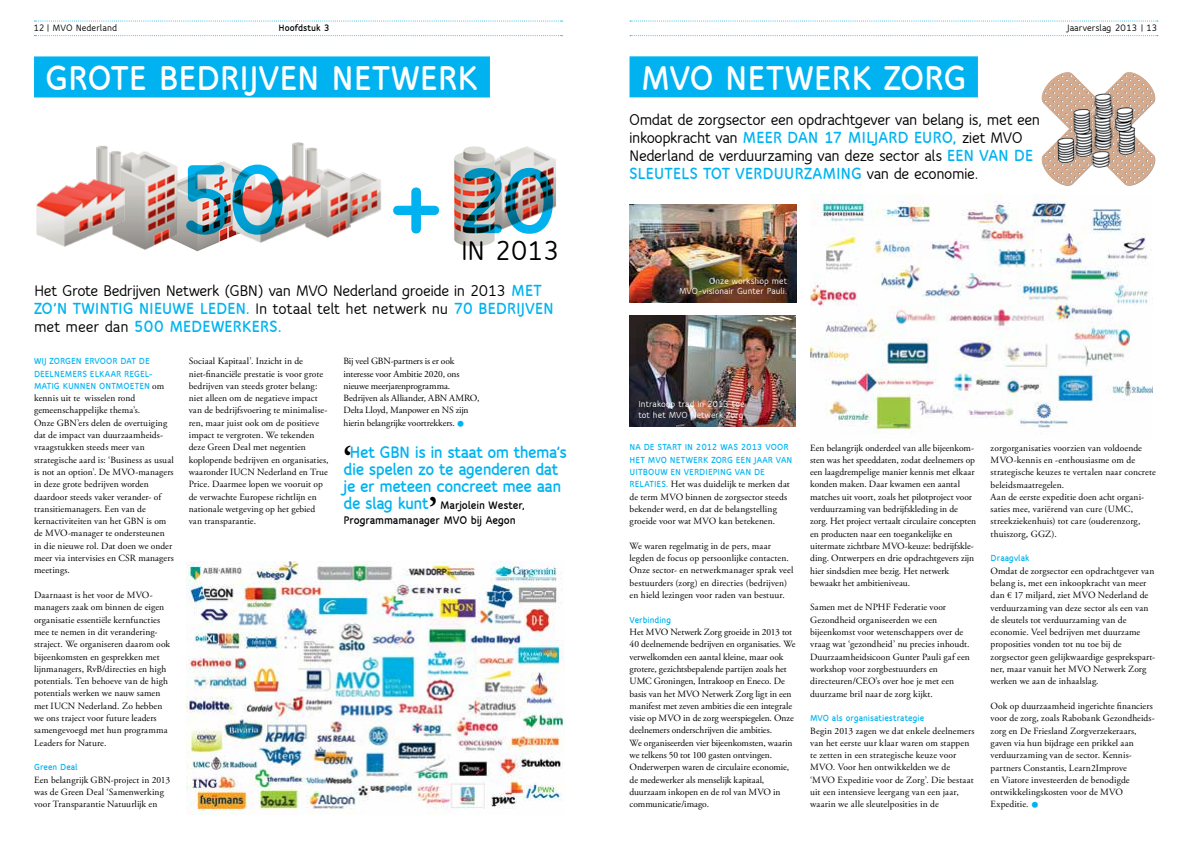
<style>
.page{position:relative;width:1191px;height:842px;background:#fff}
.page>*{position:absolute;margin:0;border:0;box-sizing:border-box;transform-origin:0 0}
.t1{font:800 106.7px "Speak TF";color:#00b3f0}
.t2{font:800 100.3px "Speak TF";color:#00b3f0}
.t3{font:800 37.3px "Speak TF";letter-spacing:-.01em;color:#fff}
.t4{font:700 29.3px "Speak TF";letter-spacing:-.045em;color:#000}
.t5{font:21.5px "Adobe Garamond Pro";color:#00b3f0}
.t6{font:800 18px/17px "Speak TF";letter-spacing:-.03em;color:#00b3f0}
.t7{font:800 17.4px/18px "Speak TF";letter-spacing:-.01em;color:#00b3f0}
.t8{font:700 16.7px/18px "Speak TF";letter-spacing:-.025em;color:#000}
.t9{font:800 12px/15px "Speak TF";letter-spacing:-.01em;color:#000}
.t10{font:700 10px "Speak TF";color:#000}
.t11{font:800 10px "Speak TF";color:#000}
.t12{font:9.5px/12.3px "Adobe Garamond Pro";letter-spacing:.005em;color:#000}
.t13{font:800 9.5px/12.3px "Speak TF";letter-spacing:.005em;color:#00b3f0}
.t14{font:700 9.5px/10.5px "Speak TF";letter-spacing:.005em;color:#fff;text-align:right}
.s1{font-weight:800;font-size:17.4px;color:#00b3f0}
.s2{font-weight:700;font-size:16.7px;color:#000}
.s3{font-family:"Adobe Garamond Pro";font-weight:400;color:#000}
.s4{font-family:"Adobe Garamond Pro";font-weight:700;font-size:33.2px;color:#000}
.s5{font-family:"Speak TF";font-weight:800;color:#00b3f0}
</style>
<div class="page">
<svg style="left:630px;top:21px;width:528px;height:1px"></svg>
<svg style="left:35px;top:21px;width:527px;height:1px"></svg>
<svg style="left:630px;top:35px;width:528px;height:1px"></svg>
<svg style="left:35px;top:35px;width:527px;height:1px"></svg>
<div style="left:34px;top:56px;width:456px;height:41px;background:#00b3f0"></div>
<img style="left:810px;top:194px;width:343px;height:240px">
<img style="left:629px;top:204px;width:167px;height:99px">
<img style="left:629px;top:315px;width:167px;height:111px">
<img style="left:504px;top:146px;width:52px;height:83px">
<img style="left:454px;top:146px;width:50px;height:101px">
<img style="left:183px;top:161px;width:44px;height:91px">
<img style="left:336px;top:172px;width:45px;height:62px">
<img style="left:227px;top:143px;width:109px;height:100px">
<img style="left:141px;top:151px;width:42px;height:99px">
<img style="left:36px;top:146px;width:105px;height:103px">
<img style="left:186px;top:561px;width:378px;height:253px">
<div style="left:629px;top:56px;width:349px;height:41px;background:#00b3f0"></div>
<svg style="left:1041px;top:72px;width:115px;height:114px"></svg>
<img style="left:1052px;top:79px;width:91px;height:96px">
<p class="t10" style="left:33px;top:22px;width:85px">12 | MVO Nederland</p>
<p class="t11" style="left:278px;top:22px;width:53px">HOOFDSTUK 3</p>
<p class="t10" style="left:1067px;top:22px;width:92px">Jaarverslag 2013 | 13</p>
<h3 class="t3" style="left:45px;top:56px;width:435px">GROTE BEDRIJVEN NETWERK</h3>
<h3 class="t3" style="left:640px;top:55px;width:327px">MVO NETWERK ZO RG</h3>
<h3 class="t8" style="left:629px;top:110px;width:412px">Omdat de zorgsector een opdrachtgever van belang is, met een inkoopkracht van <span class="s1">MEER DAN 17 MILJARD EURO,</span> ziet MVO<br>Nederland de verduurzaming van deze sector als <span class="s1">EEN VAN DE</span></h3>
<h3 class="t7" style="left:629px;top:164px;width:350px">SLEUTELS TOT VERDUURZAMIN G <span class="s2">van de economie.</span></h3>
<h1 class="t1" style="left:176px;top:136px;width:116px">50</h1>
<h2 class="t2" style="left:453px;top:141px;width:108px">20</h2>
<h1 class="t1" style="left:384px;top:139px;width:66px">+</h1>
<h3 class="t4" style="left:460px;top:234px;width:101px">in 2013</h3>
<h3 class="t8" style="left:34px;top:282px;width:509px">Het Grote Bedrijven Netwerk (GBN) van MVO Nederland groeide in 2013 <span class="s1">MET</span></h3>
<h3 class="t7" style="left:34px;top:300px;width:518px">ZO’N TWINTIG N IEUWE LEDEN . <span class="s2">In totaal telt het netwerk nu</span> 70 BEDRIJVEN <span class="s2">met meer dan</span> 500 MEDEWERKERS.</h3>
<p class="t13" style="left:34px;top:355px;width:68px">WIJ ZORGEN ERVOO</p>
<p class="t13" style="left:34px;top:355px;width:132px;text-indent:78px">R DAT DE<br>DEELN EMERS ELKAAR REGEL-<br>MATIG KUNN EN ONTMO ETEN <span class="s3">om</span></p>
<p class="t12" style="left:34px;top:392px;width:141px">kennis uit te wisselen rond gemeenschappelijke thema’s.<br>Onze GBN’ers delen de overtuiging dat de impact van duurzaamheids&shy;vraagstukken steeds meer van strategische aard is: ‘Business as usual is not an option’. De MVO-managers in deze grote bedrijven worden daardoor steeds vaker verander- of transitiemanagers. Een van de kernactiviteiten van het GBN is om de MVO-manager te ondersteunen in die nieuwe rol. Dat doen we onder meer via intervisies en CSR managers meetings.</p>
<p class="t12" style="left:34px;top:589px;width:138px">Daarnaast is het voor de MVO&shy;managers zaak om binnen de eigen organisatie essentiële kernfuncties mee te nemen in dit verandering&shy;straject. We organiseren daarom ook bijeenkomsten en gesprekken met lijnmanagers, RvB/directies en high potentials. Ten behoeve van de high potentials werken we nauw samen met IUCN Nederland. Zo hebben we ons traject voor future leaders samengevoegd met hun programma<br>Leaders for Nature.</p>
<p class="t13" style="left:34px;top:761px;width:45px">GREEN DEAL</p>
<p class="t12" style="left:34px;top:774px;width:138px">Een belangrijk GBN-project in 2013 was de Green Deal ‘Samenwerking voor Transparantie Natuurlijk en</p>
<p class="t12" style="left:189px;top:355px;width:141px">Sociaal Kapitaal’. Inzicht in de niet-financiële prestatie is voor grote bedrijven van steeds groter belang: niet alleen om de negatieve impact van de bedrijfsvoering te minimalise&shy;ren, maar juist ook om de positieve impact te vergroten. We tekenden deze Green Deal met negentien koplopende bedrijven en organisaties, waaronder IUCN Nederland en True Price. Daarmee lopen we vooruit op de verwachte Europese richtlijn en nationale wetgeving op het gebied van transparantie.</p>
<p class="t12" style="left:343px;top:355px;width:137px">Bij veel GBN-partners is er ook interesse voor Ambitie 2020, ons nieuwe meerjarenprogramma.<br>Bedrijven als Alliander, ABN AMRO,<br>Delta Lloyd, Manpower en NS zijn hierin belangrijke voortrekkers.</p>
<h3 class="t5" style="left:456px;top:411px;width:10px">•</h3>
<h3 class="t6" style="left:343px;top:443px;width:225px"><span class="s4">‘</span>HET GB N IS IN STAAT OM THEMA’S<br>DIE SPELEN ZO TE AGENDEREN DAT<br>JE ER METEEN CONCREET MEE AAN<br>DE SLAG KUNT<span class="s4">’</span></h3>
<p class="t9" style="left:343px;top:497px;width:183px;text-indent:97px">MARJOLEIN WESTER,<br>PROGRAMMAMANAGER MVO BIJ AEGON</p>
<p class="t14" style="left:679px;top:275px;width:109px">Onze workshop met<br>MVO-visionair Gunter Pauli.</p>
<p class="t14" style="left:638px;top:399px;width:108px;text-align:left">Intrakoop trad in 2013 toe tot het MVO Netwerk Zorg</p>
<p class="t13" style="left:629px;top:441px;width:143px">NA DE START IN 2012 WAS 2013 VOO</p>
<p class="t13" style="left:629px;top:441px;width:162px;text-indent:154px">R<br>H ET MVO NETWERK ZO RG EEN JAAR VAN<br>UITBOUW EN VERDIEPING VAN DE</p>
<p class="t12" style="left:629px;top:478px;width:162px"><span class="s5">RELATIES.</span> Het was duidelijk te merken dat de term MVO binnen de zorgsector steeds bekender werd, en dat de belangstelling groeide voor wat MVO kan betekenen.</p>
<p class="t12" style="left:629px;top:540px;width:165px">We waren regelmatig in de pers, maar legden de focus op persoonlijke contacten.<br>Onze sector- en netwerkmanager sprak veel bestuurders (zorg) en directies (bedrijven) en hield lezingen voor raden van bestuur.</p>
<p class="t13" style="left:629px;top:613px;width:43px">VERBINDING</p>
<p class="t12" style="left:629px;top:626px;width:167px">Het MVO Netwerk Zorg groeide in 2013 tot 40 deelnemende bedrijven en organisaties. We verwelkomden een aantal kleine, maar ook grotere, gezichtsbepalende partijen zoals het UMC Groningen, Intrakoop en Eneco. De basis van het MVO Netwerk Zorg ligt in een manifest met zeven ambities die een integrale visie op MVO in de zorg weerspiegelen. Onze deelnemers onderschrijven die ambities.<br>We organiseerden vier bijeenkomsten, waarin we telkens 50 tot 100 gasten ontvingen.<br>Onderwerpen waren de circulaire economie, de medewerker als menselijk kapitaal, duurzaam inkopen en de rol van MVO in communicatie/imago.</p>
<p class="t12" style="left:810px;top:442px;width:167px">Een belangrijk onderdeel van alle bijeenkom&shy;sten was het speeddaten, zodat deelnemers op een laagdrempelige manier kennis met elkaar konden maken. Daar kwamen een aantal matches uit voort, zoals het pilotproject voor verduurzaming van bedrijfskleding in de zorg. Het project vertaalt circulaire concepten en producten naar een toegankelijke en uitermate zichtbare MVO-keuze: bedrijfskle&shy;ding. Ontwerpers en drie opdrachtgevers zijn hier sindsdien mee bezig. Het netwerk bewaakt het ambitieniveau.</p>
<p class="t12" style="left:810px;top:602px;width:161px">Samen met de NPHF Federatie voor Gezondheid organiseerden we een bijeenkomst voor wetenschappers over de vraag wat ‘gezondheid’ nu precies inhoudt.<br>Duurzaamheidsicoon Gunter Pauli gaf een workshop voor zorgbestuurders en directeuren/CEO’s over hoe je met een duurzame bril naar de zorg kijkt.</p>
<p class="t13" style="left:810px;top:712px;width:115px">MVO ALS ORGANISATIESTRATEGIE</p>
<p class="t12" style="left:810px;top:725px;width:166px">Begin 2013 zagen we dat enkele deelnemers van het eerste uur klaar waren om stappen te zetten in een strategische keuze voor MVO. Voor hen ontwikkelden we de ‘MVO Expeditie voor de Zorg’. Die bestaat uit een intensieve leergang van een jaar, waarin we alle sleutelposities in de</p>
<p class="t12" style="left:990px;top:442px;width:167px">zorgorganisaties voorzien van voldoende MVO-kennis en -enthousiasme om de strategische keuzes te vertalen naar concrete beleidsmaatregelen.<br>Aan de eerste expeditie doen acht organi&shy;saties mee, variërend van cure (UMC, streekziekenhuis) tot care (ouderenzorg, thuiszorg, GGZ).</p>
<p class="t13" style="left:990px;top:552px;width:40px">DRAAGVLAK</p>
<p class="t12" style="left:990px;top:565px;width:166px">Omdat de zorgsector een opdrachtgever van belang is, met een inkoopkracht van meer dan € 17 miljard, ziet MVO Nederland de verduurzaming van deze sector als een van de sleutels tot verduurzaming van de economie. Veel bedrijven met duurzame proposities vonden tot nu toe bij de zorgsector geen gelijkwaardige gesprekspart&shy;ner, maar vanuit het MVO Netwerk Zorg werken we aan de inhaalslag.</p>
<p class="t12" style="left:990px;top:700px;width:166px">Ook op duurzaamheid ingerichte financiers voor de zorg, zoals Rabobank Gezondheids&shy;zorg en De Friesland Zorgverzekeraars, gaven via hun bijdrage een prikkel aan verduurzaming van de sector. Kennis&shy;partners Constantis, Learn2Improve<br>en Viatore investeerden de benodigde ontwikkelingskosten voor de MVO Expeditie.</p>
<h3 class="t5" style="left:1031px;top:792px;width:10px">•</h3>
</div>
